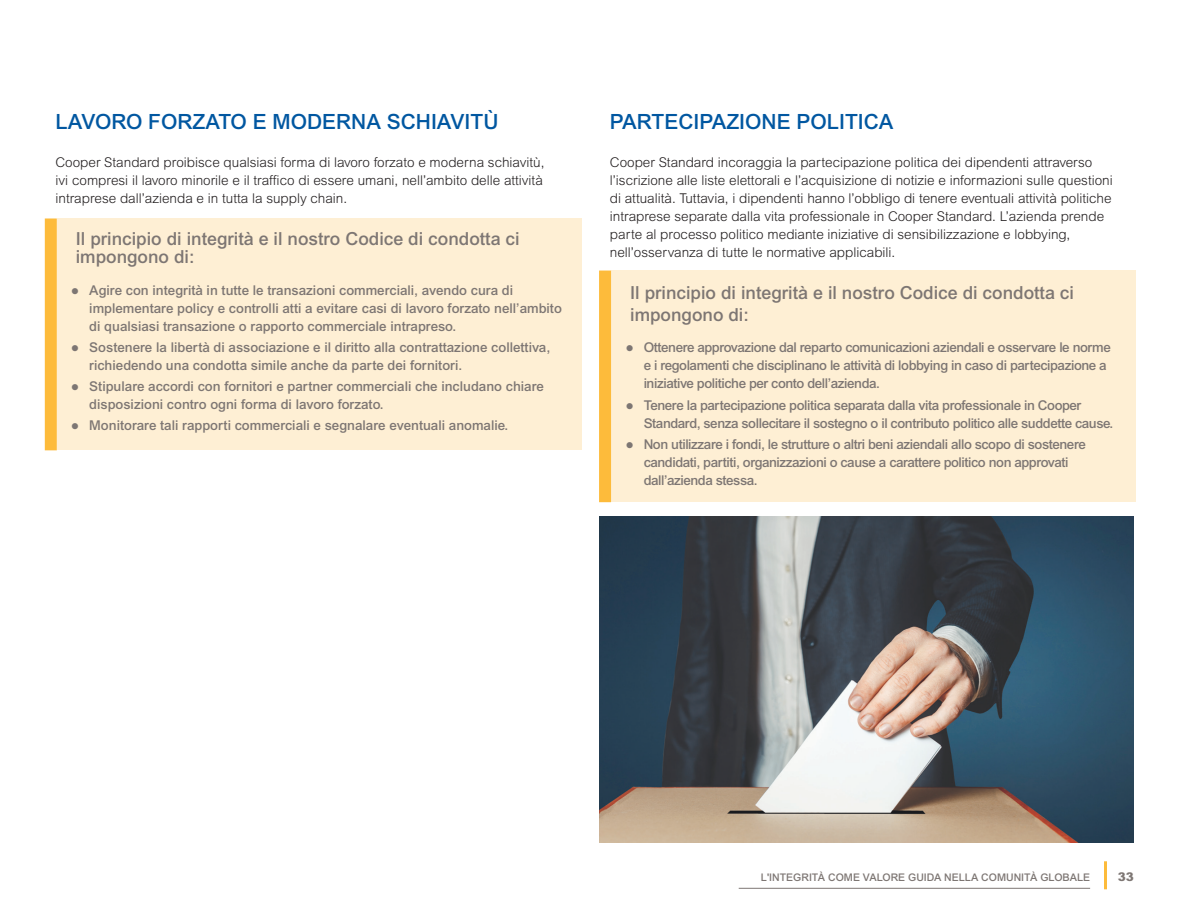
<style>
.page{position:relative;width:1188px;height:918px;background:#fff}
.page>*{position:absolute;margin:0;border:0;box-sizing:border-box;transform-origin:0 0}
.t1{font:500 21px "Arial MT Std";color:#0157a1}
.t2{font:500 18px/18px "Arial MT Std";color:#7d7673}
.t3{font:300 13.5px/18px "Arial MT Std";color:#231f20;text-align:justify}
.t4{font:500 13.5px/18px "Arial MT Std";letter-spacing:-.03em;color:#7d7673}
.t5{font:500 13.5px/18px "Arial MT Std";color:#7d7673}
.t6{font:900 12px "Arial MT Std";color:#7d7673}
.t7{font:500 10.5px "Arial MT Std";color:#7d7673}
</style>
<div class="page">
<hr style="left:739px;top:888px;width:351px;height:1px;background:#7d7673">
<hr style="left:1104px;top:861px;width:3px;height:28px;background:#fdbb3b">
<div style="left:57px;top:218px;width:525px;height:232px;background:#feefd4"></div>
<div style="left:45px;top:218px;width:12px;height:232px;background:#fdbb3b"></div>
<div style="left:611px;top:271px;width:525px;height:231px;background:#feefd4"></div>
<div style="left:599px;top:271px;width:12px;height:231px;background:#fdbb3b"></div>
<img style="left:599px;top:516px;width:535px;height:327px">
<h1 class="t1" style="left:56px;top:109px;width:444px">LAVORO FORZATO E MODERNA SCHIAVITÙ</h1>
<p class="t3" style="left:56px;top:153px;width:490px">Cooper Standard proibisce qualsiasi forma di lavoro forzato e moderna schiavitù, ivi compresi il lavoro minorile e il traffico di essere umani, nell’ambito delle attività intraprese dall’azienda e in tutta la supply chain.</p>
<h2 class="t2" style="left:76px;top:230px;width:445px">Il principio di integrità e il nostro Codice di condotta ci impongono di:</h2>
<p class="t5" style="left:89px;top:281px;width:474px;text-indent:-18px">● Agire con integrità in tutte le transazioni commerciali, avendo cura di implementare policy e controlli atti a evitare casi di lavoro forzato nell’ambito di qualsiasi transazione o rapporto commerciale intrapreso.</p>
<p class="t5" style="left:89px;top:338px;width:462px;text-indent:-18px">● Sostenere la libertà di associazione e il diritto alla contrattazione collettiva, richiedendo una condotta simile anche da parte dei fornitori.</p>
<p class="t5" style="left:89px;top:377px;width:456px;text-indent:-18px">● Stipulare accordi con fornitori e partner commerciali che includano chiare disposizioni contro ogni forma di lavoro forzato.</p>
<p class="t5" style="left:71px;top:417px;width:439px">● Monitorare tali rapporti commerciali e segnalare eventuali anomalie.</p>
<h1 class="t1" style="left:610px;top:109px;width:285px">PARTECIPAZIONE POLITICA</h1>
<p class="t3" style="left:610px;top:153px;width:504px;text-align:left">Cooper Standard incoraggia la partecipazione politica dei dipendenti attraverso l’iscrizione alle liste elettorali e l’acquisizione di notizie e informazioni sulle questioni di attualità. Tuttavia, i dipendenti hanno l’obbligo di tenere eventuali attività politiche intraprese separate dalla vita professionale in Cooper Standard. L’azienda prende parte al processo politico mediante iniziative di sensibilizzazione e lobbying, nell’osservanza di tutte le normative applicabili.</p>
<h2 class="t2" style="left:630px;top:282px;width:445px;line-height:21.6px">Il principio di integrità e il nostro Codice di condotta ci impongono di:</h2>
<p class="t4" style="left:644px;top:338px;width:469px;text-indent:-18px">● Ottenere approvazione dal reparto comunicazioni aziendali e osservare le norme e i regolamenti che disciplinano le attività di lobbying in caso di partecipazione a iniziative politiche per conto dell’azienda.</p>
<p class="t4" style="left:644px;top:396px;width:471px;text-indent:-18px">● Tenere la partecipazione politica separata dalla vita professionale in Cooper<br>Standard, senza sollecitare il sostegno o il contributo politico alle suddette cause.</p>
<p class="t4" style="left:644px;top:435px;width:444px;text-indent:-18px">● Non utilizzare i fondi, le strutture o altri beni aziendali allo scopo di sostenere candidati, partiti, organizzazioni o cause a carattere politico non approvati dall’azienda stessa.</p>
<p class="t7" style="left:761px;top:871px;width:331px">L'INTEGRITÀ COME VALORE GUIDA NELLA COMUNITÀ GLOBALE</p>
<p class="t6" style="left:1118px;top:869px;width:18px">33</p>
</div>
